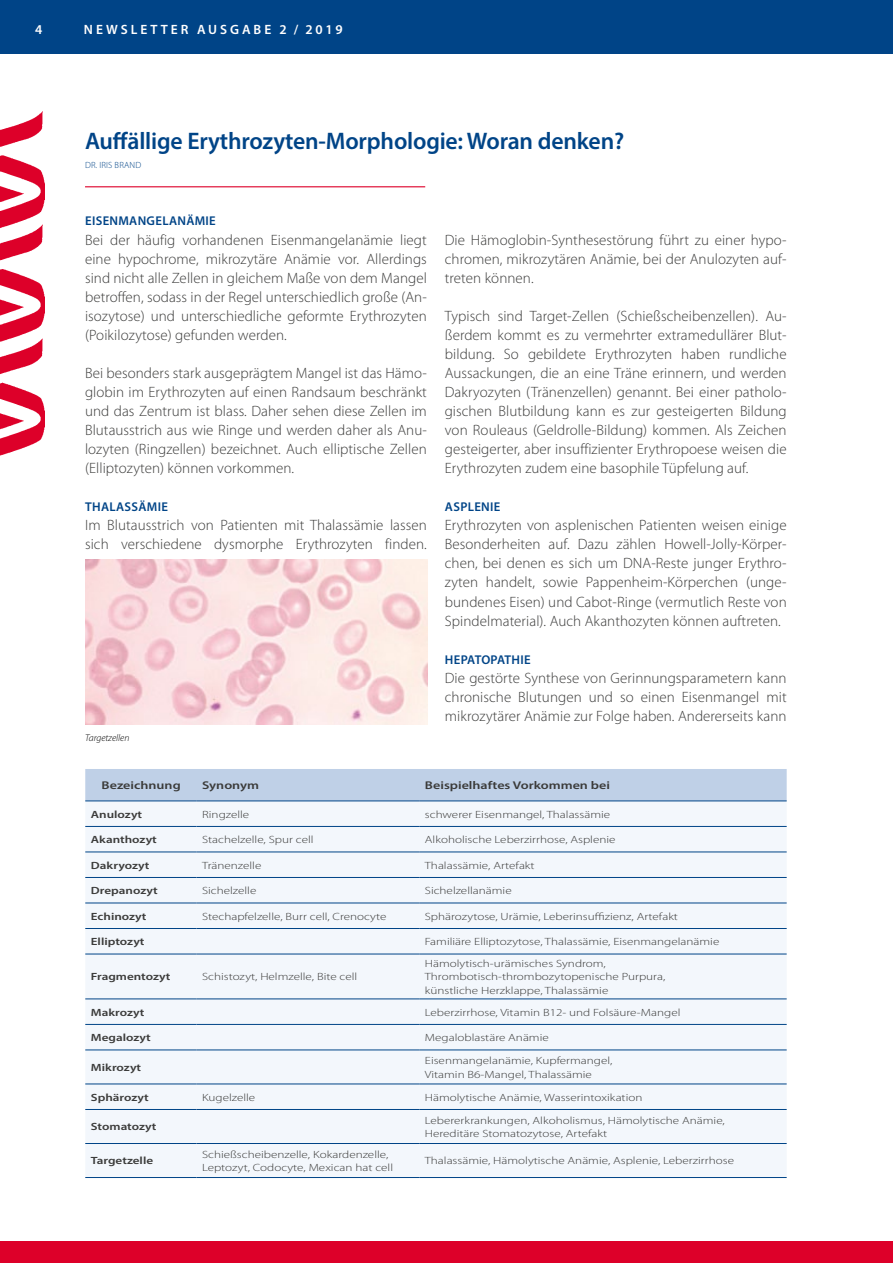
<style>
.page{position:relative;width:893px;height:1263px;background:#fff}
.page>*{position:absolute;margin:0;border:0;box-sizing:border-box;transform-origin:0 0}
.t1{font:600 24px "Myriad Pro";letter-spacing:-.01em;color:#004487}
.t2{font:300 15px/19px "Myriad Pro";letter-spacing:.005em;color:#3b3b3a;text-align:justify}
.t3{font:600 13.5px "Myriad Pro";letter-spacing:.22em;color:#fff}
.t4{font:600 12.75px "Myriad Pro";letter-spacing:.025em;color:#004487}
.t5{font:600 11.25px "Myriad Pro";color:#3b3b3a;scale:1.25 1}
.t6{font:300 10.5px/13.5px "Myriad Pro";color:#3b3b3a;scale:1.25 1}
.t7{font:600 10.5px "Myriad Pro";color:#3b3b3a;scale:1.25 1}
.t8{font:italic 300 9.75px "Myriad Pro";color:#000}
.t9{font:300 9px "Myriad Pro";letter-spacing:.02em;color:#004487}
</style>
<div class="page">
<div style="left:0;top:1242px;width:893px;height:21px;background:#dd0029"></div>
<div style="left:0;top:0;width:893px;height:53px;background:#004487"></div>
<img style="left:0;top:111px;width:45px;height:345px">
<hr style="left:85px;top:186px;width:340px;height:1px;background:#dd0029">
<div style="left:85px;top:769px;width:702px;height:32px;background:#bfd0e7"></div>
<div style="left:85px;top:802px;width:702px;height:375px;background:#f3f7fc"></div>
<hr style="left:85px;top:801px;width:111px;height:1px;background:#004487">
<hr style="left:196px;top:801px;width:223px;height:1px;background:#004487">
<hr style="left:419px;top:801px;width:368px;height:1px;background:#004487">
<hr style="left:85px;top:826px;width:111px;height:1px;background:#004487">
<hr style="left:196px;top:826px;width:223px;height:1px;background:#004487">
<hr style="left:419px;top:826px;width:368px;height:1px;background:#004487">
<hr style="left:85px;top:852px;width:111px;height:1px;background:#004487">
<hr style="left:196px;top:852px;width:223px;height:1px;background:#004487">
<hr style="left:419px;top:852px;width:368px;height:1px;background:#004487">
<hr style="left:85px;top:877px;width:111px;height:1px;background:#004487">
<hr style="left:196px;top:877px;width:223px;height:1px;background:#004487">
<hr style="left:419px;top:877px;width:368px;height:1px;background:#004487">
<hr style="left:85px;top:903px;width:111px;height:1px;background:#004487">
<hr style="left:196px;top:903px;width:223px;height:1px;background:#004487">
<hr style="left:419px;top:903px;width:368px;height:1px;background:#004487">
<hr style="left:85px;top:928px;width:111px;height:1px;background:#004487">
<hr style="left:196px;top:928px;width:223px;height:1px;background:#004487">
<hr style="left:419px;top:928px;width:368px;height:1px;background:#004487">
<hr style="left:85px;top:954px;width:111px;height:1px;background:#004487">
<hr style="left:196px;top:954px;width:223px;height:1px;background:#004487">
<hr style="left:419px;top:954px;width:368px;height:1px;background:#004487">
<hr style="left:85px;top:998px;width:111px;height:1px;background:#004487">
<hr style="left:196px;top:998px;width:223px;height:1px;background:#004487">
<hr style="left:419px;top:998px;width:368px;height:1px;background:#004487">
<hr style="left:85px;top:1024px;width:111px;height:1px;background:#004487">
<hr style="left:196px;top:1024px;width:223px;height:1px;background:#004487">
<hr style="left:419px;top:1024px;width:368px;height:1px;background:#004487">
<hr style="left:85px;top:1049px;width:111px;height:1px;background:#004487">
<hr style="left:196px;top:1049px;width:223px;height:1px;background:#004487">
<hr style="left:419px;top:1049px;width:368px;height:1px;background:#004487">
<hr style="left:85px;top:1084px;width:111px;height:1px;background:#004487">
<hr style="left:196px;top:1084px;width:223px;height:1px;background:#004487">
<hr style="left:419px;top:1084px;width:368px;height:1px;background:#004487">
<hr style="left:85px;top:1109px;width:111px;height:1px;background:#004487">
<hr style="left:196px;top:1109px;width:223px;height:1px;background:#004487">
<hr style="left:419px;top:1109px;width:368px;height:1px;background:#004487">
<hr style="left:85px;top:1143px;width:111px;height:1px;background:#004487">
<hr style="left:196px;top:1143px;width:223px;height:1px;background:#004487">
<hr style="left:419px;top:1143px;width:368px;height:1px;background:#004487">
<hr style="left:85px;top:1177px;width:111px;height:1px;background:#004487">
<hr style="left:196px;top:1177px;width:223px;height:1px;background:#004487">
<hr style="left:419px;top:1177px;width:368px;height:1px;background:#004487">
<img style="left:85px;top:559px;width:342px;height:166px">
<p class="t3" style="left:35px;top:21px;width:9px">4</p>
<p class="t3" style="left:84px;top:21px;width:260px">NEWSLETTER AUSGABE 2 / 2019</p>
<h1 class="t1" style="left:85px;top:125px;width:541px">Auffällige Erythrozyten-Morphologie: Woran denken?</h1>
<p class="t9" style="left:85px;top:160px;width:58px">DR. IRIS BRAND</p>
<p class="t4" style="left:85px;top:213px;width:132px">EISENMANGELANÄMIE</p>
<p class="t2" style="left:85px;top:230px;width:343px">Bei der häufig vorhandenen Eisenmangelanämie liegt eine hypochrome, mikrozytäre Anämie vor. Allerdings sind nicht alle Zellen in gleichem Maße von dem Mangel betroffen, sodass in der Regel unterschiedlich große (An&shy;isozytose) und unterschiedliche geformte Erythrozyten (Poikilozytose) gefunden werden.</p>
<p class="t2" style="left:85px;top:364px;width:343px">Bei besonders stark ausgeprägtem Mangel ist das Hämo&shy;globin im Erythrozyten auf einen Randsaum beschränkt und das Zentrum ist blass. Daher sehen diese Zellen im Blutausstrich aus wie Ringe und werden daher als Anu&shy;lozyten (Ringzellen) bezeichnet. Auch elliptische Zellen (Elliptozyten) können vorkommen.</p>
<p class="t4" style="left:85px;top:499px;width:84px">THALASSÄMIE</p>
<p class="t2" style="left:85px;top:516px;width:343px">Im Blutausstrich von Patienten mit Thalassämie lassen sich verschiedene dysmorphe Erythrozyten finden.</p>
<p class="t8" style="left:85px;top:733px;width:46px">Targetzellen</p>
<p class="t2" style="left:445px;top:230px;width:343px">Die Hämoglobin-Synthesestörung führt zu einer hypo&shy;chromen, mikrozytären Anämie, bei der Anulozyten auf&shy;treten können.</p>
<p class="t2" style="left:445px;top:306px;width:343px">Typisch sind Target-Zellen (Schießscheibenzellen). Au&shy;ßerdem kommt es zu vermehrter extramedullärer Blut&shy;bildung. So gebildete Erythrozyten haben rundliche Aussackungen, die an eine Träne erinnern, und werden Dakryozyten (Tränenzellen) genannt. Bei einer patholo&shy;gischen Blutbildung kann es zur gesteigerten Bildung von Rouleaus (Geldrolle-Bildung) kommen. Als Zeichen gesteigerter, aber insuffizienter Erythropoese weisen die Erythrozyten zudem eine basophile Tüpfelung auf.</p>
<p class="t4" style="left:445px;top:499px;width:57px">ASPLENIE</p>
<p class="t2" style="left:445px;top:516px;width:343px">Erythrozyten von asplenischen Patienten weisen einige Besonderheiten auf. Dazu zählen Howell-Jolly-Körper&shy;chen, bei denen es sich um DNA-Reste junger Erythro&shy;zyten handelt, sowie Pappenheim-Körperchen (unge&shy;bundenes Eisen) und Cabot-Ringe (vermutlich Reste von Spindelmaterial). Auch Akanthozyten können auftreten.</p>
<p class="t4" style="left:445px;top:651px;width:87px">HEPATOPATHIE</p>
<p class="t2" style="left:445px;top:668px;width:343px">Die gestörte Synthese von Gerinnungsparametern kann chronische Blutungen und so einen Eisenmangel mit mikrozytärer Anämie zur Folge haben. Andererseits kann</p>
<p class="t5" style="left:102px;top:778px;width:65px">Bezeichnung</p>
<p class="t5" style="left:202px;top:778px;width:47px">Synonym</p>
<p class="t5" style="left:425px;top:778px;width:150px">Beispielhaftes Vorkommen bei</p>
<p class="t7" style="left:91px;top:807px;width:42px">Anulozyt</p>
<p class="t6" style="left:202px;top:807px;width:39px">Ringzelle</p>
<p class="t6" style="left:425px;top:807px;width:150px">schwerer Eisenmangel, Thalassämie</p>
<p class="t7" style="left:91px;top:833px;width:54px">Akanthozyt</p>
<p class="t6" style="left:202px;top:833px;width:91px">Stachelzelle, Spur cell</p>
<p class="t6" style="left:425px;top:833px;width:154px">Alkoholische Leberzirrhose, Asplenie</p>
<p class="t7" style="left:91px;top:858px;width:48px">Dakryozyt</p>
<p class="t6" style="left:202px;top:858px;width:49px">Tränenzelle</p>
<p class="t6" style="left:425px;top:858px;width:89px">Thalassämie, Artefakt</p>
<p class="t7" style="left:91px;top:884px;width:55px">Drepanozyt</p>
<p class="t6" style="left:202px;top:884px;width:45px">Sichelzelle</p>
<p class="t6" style="left:425px;top:884px;width:71px">Sichelzellanämie</p>
<p class="t7" style="left:91px;top:909px;width:46px">Echinozyt</p>
<p class="t6" style="left:202px;top:910px;width:149px">Stechapfelzelle, Burr cell, Crenocyte</p>
<p class="t6" style="left:425px;top:910px;width:204px">Sphärozytose, Urämie, Leberinsuffizienz, Artefakt</p>
<p class="t7" style="left:91px;top:935px;width:44px">Elliptozyt</p>
<p class="t6" style="left:425px;top:935px;width:237px">Familiäre Elliptozytose, Thalassämie, Eisenmangelanämie</p>
<p class="t7" style="left:91px;top:970px;width:65px">Fragmentozyt</p>
<p class="t6" style="left:202px;top:970px;width:126px">Schistozyt, Helmzelle, Bite cell</p>
<p class="t6" style="left:425px;top:957px;width:194px">Hämolytisch-urämisches Syndrom,<br>Thrombotisch-thrombozytopenische Purpura, künstliche Herzklappe, Thalassämie</p>
<p class="t7" style="left:91px;top:1005px;width:44px">Makrozyt</p>
<p class="t6" style="left:425px;top:1005px;width:206px">Leberzirrhose, Vitamin B12- und Folsäure-Mangel</p>
<p class="t7" style="left:91px;top:1031px;width:49px">Megalozyt</p>
<p class="t6" style="left:425px;top:1031px;width:101px">Megaloblastäre Anämie</p>
<p class="t7" style="left:91px;top:1061px;width:42px">Mikrozyt</p>
<p class="t6" style="left:425px;top:1054px;width:152px">Eisenmangelanämie, Kupfermangel,<br>Vitamin B6-Mangel, Thalassämie</p>
<p class="t7" style="left:91px;top:1090px;width:48px">Sphärozyt</p>
<p class="t6" style="left:202px;top:1090px;width:44px">Kugelzelle</p>
<p class="t6" style="left:425px;top:1090px;width:176px">Hämolytische Anämie, Wasserintoxikation</p>
<p class="t7" style="left:91px;top:1120px;width:54px">Stomatozyt</p>
<p class="t6" style="left:425px;top:1113px;width:241px">Lebererkrankungen, Alkoholismus, Hämolytische Anämie,<br>Hereditäre Stomatozytose, Artefakt</p>
<p class="t7" style="left:91px;top:1154px;width:51px">Targetzelle</p>
<p class="t6" style="left:202px;top:1148px;width:154px">Schießscheibenzelle, Kokardenzelle,<br>Leptozyt, Codocyte, Mexican hat cell</p>
<p class="t6" style="left:425px;top:1154px;width:249px">Thalassämie, Hämolytische Anämie, Asplenie, Leberzirrhose</p>
</div>
